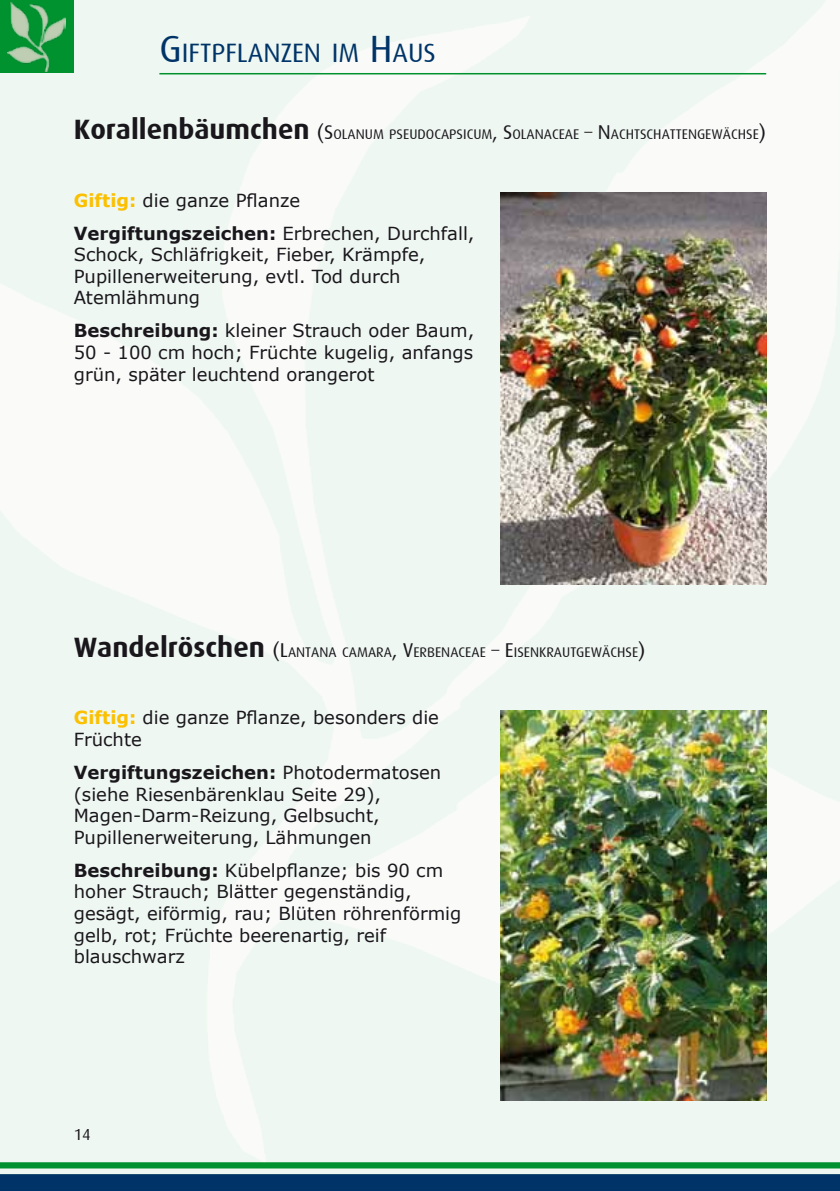
<style>
.page{position:relative;width:840px;height:1191px;background:#fff}
.page>*{position:absolute;margin:0;border:0;box-sizing:border-box;transform-origin:0 0}
.t1{font:26.6px "Dax";color:#003468}
.t2{font:18px/21.6px "Verdana";color:#1a171c}
.t3{font:16px "Dax";color:#1a171c}
.t4{font:14px "Dax";color:#1a171c}
.s1{font-size:38px}
.s2{font-family:"D Abold";font-size:28px}
.s3{font-size:20px}
.s4{font-weight:700;color:#fbc000}
.s5{font-weight:700}
</style>
<div class="page">
<img style="left:0;top:0;width:839px;height:1162px">
<div style="left:0;top:1174px;width:840px;height:17px;background:#003468"></div>
<svg style="left:0;top:1162px;width:839px;height:6px;background:#0a9636"></svg>
<hr style="left:839px;top:0;width:1px;height:1174px;background:#00922e">
<div style="left:0;top:3px;width:74px;height:68px;background:#00922e"></div>
<img style="left:8px;top:3px;width:58px;height:68px">
<img style="left:500px;top:710px;width:265px;height:390px">
<img style="left:500px;top:193px;width:265px;height:391px">
<hr style="left:159px;top:73px;width:606px;height:1px;background:#00922e">
<h1 class="t1" style="left:159px;top:38px;width:278px"><span class="s1">G</span>IFTPFLANZEN IM <span class="s1">H</span>AUS</h1>
<p class="t4" style="left:74px;top:126px;width:693px"><span class="s2">Korallenbäumchen</span> <span class="s3">(S</span>OLANUM PSEUDOCAPSICUM<span class="s3">, S</span>OLANACEAE <span class="s3">– N</span>ACHTSCHATTENGEWÄCHSE<span class="s3">)</span></p>
<p class="t2" style="left:74px;top:183px;width:402px;line-height:33px"><span class="s4">Giftig:</span> die ganze Pflanze<br><span class="s5">Vergiftungszeichen:</span> Erbrechen, Durchfall,</p>
<p class="t2" style="left:74px;top:243px;width:353px">Schock, Schläfrigkeit, Fieber, Krämpfe,<br>Pupillenerweiterung, evtl. Tod durch<br>Atemlähmung</p>
<p class="t2" style="left:74px;top:319px;width:401px;text-align:justify"><span class="s5">Beschreibung:</span> kleiner Strauch oder Baum, 50 - 100 cm hoch; Früchte kugelig, anfangs grün, später leuchtend orangerot</p>
<p class="t4" style="left:74px;top:644px;width:573px"><span class="s2">Wandelröschen</span> <span class="s3">(L</span>ANTANA CAMARA<span class="s3">, V</span>ERBENACEAE <span class="s3">– E</span> ISENKRAUTGEWÄCHSE<span class="s3">)</span></p>
<p class="t2" style="left:74px;top:706px;width:366px"><span class="s4">Giftig:</span> die ganze Pflanze, besonders die<br>Früchte</p>
<p class="t2" style="left:74px;top:761px;width:369px"><span class="s5">Vergiftungszeichen:</span> Photodermatosen (siehe Riesenbärenklau Seite 29), Magen-Darm-Reizung, Gelbsucht, Pupillenerweiterung, Lähmungen</p>
<p class="t2" style="left:74px;top:859px;width:389px"><span class="s5">Beschreibung:</span> Kübelpflanze; bis 90 cm hoher Strauch; Blätter gegenständig, gesägt, eiförmig, rau; Blüten röhrenförmig gelb, rot; Früchte beerenartig, reif blauschwarz</p>
<p class="t3" style="left:74px;top:1125px;width:18px">14</p>
</div>
